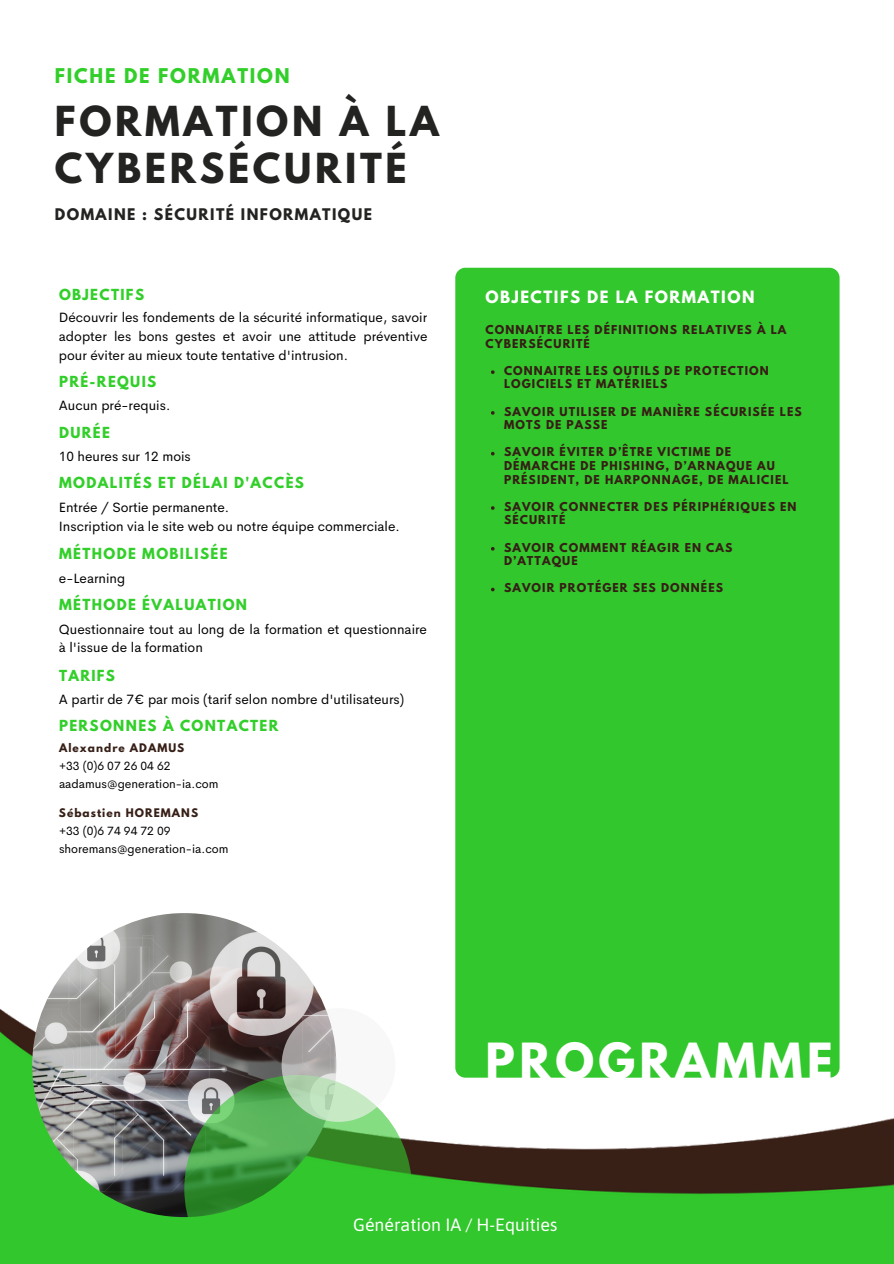
<style>
.page{position:relative;width:894px;height:1264px;background:#fff}
.page>*{position:absolute;margin:0;border:0;box-sizing:border-box;transform-origin:0 0}
.t1{font:700 44.1px "League Spartan";letter-spacing:.1em;color:#fff}
.t2{font:700 36.6px/46.8px "League Spartan";letter-spacing:.1em;color:#232321}
.t3{font:700 18px "League Spartan";letter-spacing:.1em;color:#32cf2a}
.t4{font:17.85px "Asap";color:#fff}
.t5{font:700 15px "League Spartan";letter-spacing:.1em;color:#fff}
.t6{font:700 14.25px "League Spartan";letter-spacing:.1em;color:#232321}
.t7{font:13.5px/18.6px "Cerebri Sans";color:#000;text-align:justify}
.t8{font:700 13.5px "League Spartan";letter-spacing:.1em;color:#32cf2a}
.t9{font:12px "Cerebri Sans";color:#000}
.t10{font:700 10.8px/13.6px "League Spartan";letter-spacing:.1em;color:#361f16}
.t11{font:700 10.5px "League Spartan";letter-spacing:.1em;color:#361f16}
</style>
<div class="page">
<img style="left:0;top:992px;width:893px;height:271px">
<div style="left:455px;top:268px;width:384px;height:809px;background:#32c72c;border-radius:10px"></div>
<svg style="left:491px;top:370px;width:3px;height:4px"></svg>
<svg style="left:491px;top:411px;width:3px;height:4px"></svg>
<svg style="left:491px;top:506px;width:3px;height:4px"></svg>
<img style="left:32px;top:913px;width:304px;height:303px;border-radius:50%">
<svg style="left:184px;top:1074px;width:228px;height:189px;background:#48b244"></svg>
<svg style="left:281px;top:1008px;width:114px;height:113px"></svg>
<p class="t3" style="left:55px;top:67px;width:236px">FICHE DE FORMATION</p>
<p class="t2" style="left:55px;top:102px;width:385px">FORMATION À LA<br>CYBERSÉCURITÉ</p>
<p class="t6" style="left:55px;top:207px;width:318px">DOMAINE : SÉCURITÉ INFORMATIQUE</p>
<p class="t8" style="left:59px;top:288px;width:86px">OBJECTIFS</p>
<p class="t7" style="left:59px;top:308px;width:370px">Découvrir les fondements de la sécurité informatique, savoir adopter les bons gestes et avoir une attitude préventive pour éviter au mieux toute tentative d'intrusion.</p>
<p class="t8" style="left:59px;top:375px;width:99px">PRÉ-REQUIS</p>
<p class="t7" style="left:59px;top:396px;width:113px">Aucun pré-requis.</p>
<p class="t8" style="left:59px;top:425px;width:52px">DURÉE</p>
<p class="t7" style="left:59px;top:446px;width:133px">10 heures sur 12 mois</p>
<p class="t8" style="left:59px;top:476px;width:246px">MODALITÉS ET DÉLAI D'ACCÈS</p>
<p class="t7" style="left:59px;top:498px;width:172px">Entrée / Sortie permanente.</p>
<p class="t7" style="left:59px;top:517px;width:342px">Inscription via le site web ou notre équipe commerciale.</p>
<p class="t8" style="left:59px;top:546px;width:170px">MÉTHODE MOBILISÉE</p>
<p class="t7" style="left:59px;top:568px;width:68px">e-Learning</p>
<p class="t8" style="left:59px;top:598px;width:189px">MÉTHODE ÉVALUATION</p>
<p class="t7" style="left:59px;top:620px;width:369px;line-height:18px">Questionnaire tout au long de la formation et questionnaire à l'issue de la formation</p>
<p class="t8" style="left:59px;top:668px;width:57px">TARIFS</p>
<p class="t7" style="left:59px;top:689px;width:347px">A partir de 7€ par mois (tarif selon nombre d'utilisateurs)</p>
<p class="t8" style="left:59px;top:719px;width:221px">PERSONNES À CONTACTER</p>
<p class="t11" style="left:59px;top:742px;width:127px">Alexandre ADAMUS</p>
<p class="t9" style="left:59px;top:758px;width:113px">+33 (0)6 07 26 04 62</p>
<p class="t9" style="left:59px;top:775px;width:161px">aadamus@generation-ia.com</p>
<p class="t11" style="left:59px;top:807px;width:141px">Sébastien HOREMANS</p>
<p class="t9" style="left:59px;top:823px;width:113px">+33 (0)6 74 94 72 09</p>
<p class="t9" style="left:59px;top:840px;width:171px">shoremans@generation-ia.com</p>
<p class="t5" style="left:485px;top:289px;width:270px">OBJECTIFS DE LA FORMATION</p>
<p class="t10" style="left:485px;top:324px;width:302px">CONNAITRE LES DÉFINITIONS RELATIVES À LA<br>CYBERSÉCURITÉ</p>
<p class="t10" style="left:504px;top:365px;width:266px">CONNAITRE LES OUTILS DE PROTECTION<br>LOGICIELS ET MATÉRIELS</p>
<p class="t10" style="left:504px;top:406px;width:299px">SAVOIR UTILISER DE MANIÈRE SÉCURISÉE LES<br>MOTS DE PASSE</p>
<p class="t10" style="left:504px;top:446px;width:286px">SAVOIR ÉVITER D’ÊTRE VICTIME DE<br>DÉMARCHE DE PHISHING, D’ARNAQUE AU<br>PRÉSIDENT, DE HARPONNAGE, DE MALICIEL</p>
<p class="t10" style="left:504px;top:501px;width:294px">SAVOIR CONNECTER DES PÉRIPHÉRIQUES EN<br>SÉCURITÉ</p>
<p class="t10" style="left:504px;top:541px;width:230px">SAVOIR COMMENT RÉAGIR EN CAS<br>D’ATTAQUE</p>
<p class="t10" style="left:504px;top:582px;width:220px">SAVOIR PROTÉGER SES DONNÉES</p>
<p class="t1" style="left:485px;top:1039px;width:348px">PROGRAMME</p>
<p class="t4" style="left:353px;top:1214px;width:206px">Génération IA / H-Equities</p>
</div>
